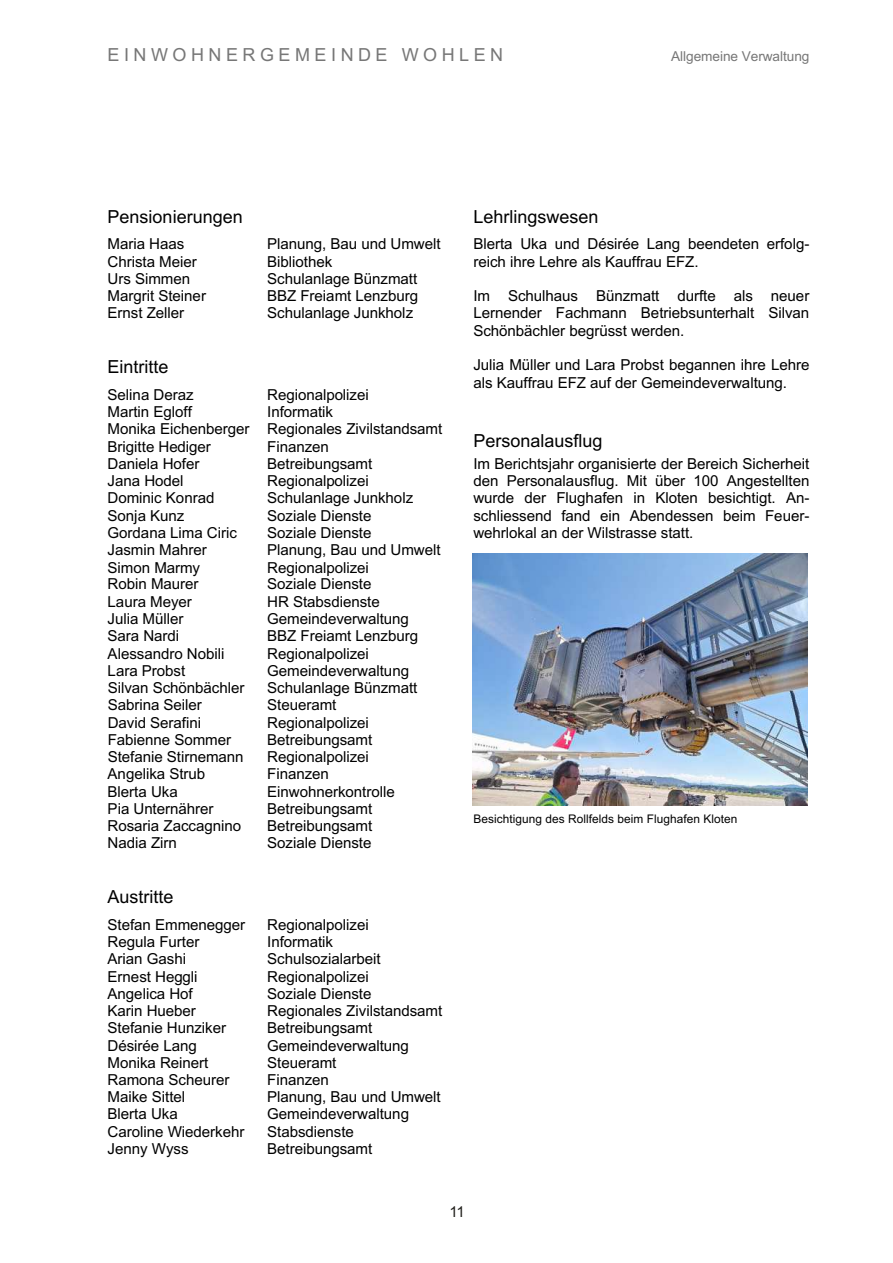
<style>
.page{position:relative;width:893px;height:1263px;background:#fff}
.page>*{position:absolute;margin:0;border:0;box-sizing:border-box;transform-origin:0 0}
.t1{font:18px "Arial";color:#000}
.t2{font:18px "Arial";letter-spacing:.25em;color:#777}
.t3{font:15.15px/17.2px "Arial";letter-spacing:-.005em;color:#000}
.t4{font:15px "Arial";color:#21201c}
.t5{font:13.65px "Arial";letter-spacing:-.005em;color:#777}
.t6{font:11.85px "Arial";letter-spacing:.005em;color:#000}
</style>
<div class="page">
<img style="left:472px;top:553px;width:336px;height:252px">
<p class="t2" style="left:108px;top:42px;width:397px">EINWOHNERGEMEINDE WOHLEN</p>
<p class="t5" style="left:671px;top:47px;width:140px">Allgemeine Verwaltung</p>
<p class="t1" style="left:108px;top:204px;width:137px">Pensionierungen</p>
<p class="t3" style="left:108px;top:235px;width:78px">Maria Haas</p>
<p class="t3" style="left:267px;top:235px;width:175px">Planung, Bau und Umwelt</p>
<p class="t3" style="left:108px;top:252px;width:91px">Christa Meier</p>
<p class="t3" style="left:267px;top:252px;width:67px">Bibliothek</p>
<p class="t3" style="left:108px;top:270px;width:84px">Urs Simmen</p>
<p class="t3" style="left:267px;top:270px;width:152px">Schulanlage Bünzmatt</p>
<p class="t3" style="left:108px;top:287px;width:100px">Margrit Steiner</p>
<p class="t3" style="left:267px;top:287px;width:152px">BBZ Freiamt Lenzburg</p>
<p class="t3" style="left:108px;top:304px;width:78px">Ernst Zeller</p>
<p class="t3" style="left:267px;top:304px;width:148px">Schulanlage Junkholz</p>
<p class="t1" style="left:108px;top:354px;width:63px">Eintritte</p>
<p class="t3" style="left:108px;top:386px;width:87px">Selina Deraz</p>
<p class="t3" style="left:267px;top:386px;width:103px">Regionalpolizei</p>
<p class="t3" style="left:108px;top:403px;width:86px">Martin Egloff</p>
<p class="t3" style="left:108px;top:403px;width:336px;text-indent:160px">Informatik<br>Monika Eichenberger Regionales Zivilstandsamt<br>Brigitte Hediger</p>
<p class="t3" style="left:267px;top:437px;width:63px">Finanzen</p>
<p class="t3" style="left:108px;top:455px;width:93px">Daniela Hofer</p>
<p class="t3" style="left:267px;top:455px;width:107px">Betreibungsamt</p>
<p class="t3" style="left:108px;top:472px;width:77px">Jana Hodel</p>
<p class="t3" style="left:267px;top:472px;width:103px">Regionalpolizei</p>
<p class="t3" style="left:108px;top:489px;width:108px">Dominic Konrad</p>
<p class="t3" style="left:267px;top:489px;width:148px">Schulanlage Junkholz</p>
<p class="t3" style="left:108px;top:507px;width:78px">Sonja Kunz</p>
<p class="t3" style="left:267px;top:507px;width:106px">Soziale Dienste</p>
<p class="t3" style="left:108px;top:524px;width:131px">Gordana Lima Ciric</p>
<p class="t3" style="left:267px;top:524px;width:106px">Soziale Dienste</p>
<p class="t3" style="left:108px;top:541px;width:101px">Jasmin Mahrer</p>
<p class="t3" style="left:267px;top:541px;width:175px">Planung, Bau und Umwelt</p>
<p class="t3" style="left:108px;top:558px;width:94px">Simon Marmy</p>
<p class="t3" style="left:267px;top:558px;width:103px">Regionalpolizei</p>
<p class="t3" style="left:108px;top:575px;width:92px">Robin Maurer</p>
<p class="t3" style="left:267px;top:575px;width:106px">Soziale Dienste</p>
<p class="t3" style="left:108px;top:593px;width:86px">Laura Meyer</p>
<p class="t3" style="left:267px;top:593px;width:114px">HR Stabsdienste</p>
<p class="t3" style="left:108px;top:610px;width:77px">Julia Müller</p>
<p class="t3" style="left:267px;top:610px;width:143px">Gemeindeverwaltung</p>
<p class="t3" style="left:108px;top:627px;width:73px">Sara Nardi</p>
<p class="t3" style="left:267px;top:627px;width:152px">BBZ Freiamt Lenzburg</p>
<p class="t3" style="left:108px;top:644px;width:118px">Alessandro Nobili</p>
<p class="t3" style="left:267px;top:644px;width:103px">Regionalpolizei</p>
<p class="t3" style="left:108px;top:662px;width:79px">Lara Probst</p>
<p class="t3" style="left:267px;top:662px;width:143px">Gemeindeverwaltung</p>
<p class="t3" style="left:108px;top:679px;width:138px">Silvan Schönbächler</p>
<p class="t3" style="left:267px;top:679px;width:152px">Schulanlage Bünzmatt</p>
<p class="t3" style="left:108px;top:696px;width:96px">Sabrina Seiler</p>
<p class="t3" style="left:267px;top:696px;width:71px">Steueramt</p>
<p class="t3" style="left:108px;top:714px;width:95px">David Serafini</p>
<p class="t3" style="left:267px;top:714px;width:103px">Regionalpolizei</p>
<p class="t3" style="left:108px;top:731px;width:125px">Fabienne Sommer</p>
<p class="t3" style="left:267px;top:731px;width:107px">Betreibungsamt</p>
<p class="t3" style="left:108px;top:748px;width:138px">Stefanie Stirnemann</p>
<p class="t3" style="left:267px;top:748px;width:103px">Regionalpolizei</p>
<p class="t3" style="left:108px;top:765px;width:99px">Angelika Strub</p>
<p class="t3" style="left:267px;top:765px;width:63px">Finanzen</p>
<p class="t3" style="left:108px;top:782px;width:72px">Blerta Uka</p>
<p class="t3" style="left:267px;top:782px;width:129px">Einwohnerkontrolle</p>
<p class="t3" style="left:108px;top:800px;width:107px">Pia Unternährer</p>
<p class="t3" style="left:267px;top:800px;width:107px">Betreibungsamt</p>
<p class="t3" style="left:108px;top:817px;width:135px">Rosaria Zaccagnino</p>
<p class="t3" style="left:267px;top:817px;width:107px">Betreibungsamt</p>
<p class="t3" style="left:108px;top:834px;width:71px">Nadia Zirn</p>
<p class="t3" style="left:267px;top:834px;width:106px">Soziale Dienste</p>
<p class="t1" style="left:108px;top:884px;width:68px">Austritte</p>
<p class="t3" style="left:108px;top:916px;width:139px">Stefan Emmenegger</p>
<p class="t3" style="left:267px;top:916px;width:103px">Regionalpolizei</p>
<p class="t3" style="left:108px;top:933px;width:93px">Regula Furter</p>
<p class="t3" style="left:267px;top:933px;width:67px">Informatik</p>
<p class="t3" style="left:108px;top:950px;width:80px">Arian Gashi</p>
<p class="t3" style="left:267px;top:950px;width:115px">Schulsozialarbeit</p>
<p class="t3" style="left:108px;top:967px;width:92px">Ernest Heggli</p>
<p class="t3" style="left:267px;top:967px;width:103px">Regionalpolizei</p>
<p class="t3" style="left:108px;top:985px;width:87px">Angelica Hof</p>
<p class="t3" style="left:267px;top:985px;width:106px">Soziale Dienste</p>
<p class="t3" style="left:108px;top:1002px;width:90px">Karin Hueber</p>
<p class="t3" style="left:267px;top:1002px;width:177px">Regionales Zivilstandsamt</p>
<p class="t3" style="left:108px;top:1019px;width:120px">Stefanie Hunziker</p>
<p class="t3" style="left:267px;top:1019px;width:107px">Betreibungsamt</p>
<p class="t3" style="left:108px;top:1037px;width:91px">Désirée Lang</p>
<p class="t3" style="left:267px;top:1037px;width:143px">Gemeindeverwaltung</p>
<p class="t3" style="left:108px;top:1054px;width:102px">Monika Reinert</p>
<p class="t3" style="left:267px;top:1054px;width:71px">Steueramt</p>
<p class="t3" style="left:108px;top:1071px;width:123px">Ramona Scheurer</p>
<p class="t3" style="left:267px;top:1071px;width:63px">Finanzen</p>
<p class="t3" style="left:108px;top:1088px;width:79px">Maike Sittel</p>
<p class="t3" style="left:267px;top:1088px;width:175px">Planung, Bau und Umwelt</p>
<p class="t3" style="left:108px;top:1105px;width:72px">Blerta Uka</p>
<p class="t3" style="left:267px;top:1105px;width:143px">Gemeindeverwaltung</p>
<p class="t3" style="left:108px;top:1123px;width:138px">Caroline Wiederkehr</p>
<p class="t3" style="left:267px;top:1123px;width:88px">Stabsdienste</p>
<p class="t3" style="left:108px;top:1140px;width:82px">Jenny Wyss</p>
<p class="t3" style="left:267px;top:1140px;width:107px">Betreibungsamt</p>
<p class="t1" style="left:473px;top:204px;width:127px">Lehrlingswesen</p>
<p class="t3" style="left:473px;top:235px;width:337px">Blerta Uka und Désirée Lang beendeten erfolg&shy;reich ihre Lehre als Kauffrau EFZ.</p>
<p class="t3" style="left:473px;top:287px;width:337px;text-align:justify">Im Schulhaus Bünzmatt durfte als neuer Lernender Fachmann Betriebsunterhalt Silvan Schönbächler begrüsst werden.</p>
<p class="t3" style="left:473px;top:356px;width:337px">Julia Müller und Lara Probst begannen ihre Lehre als Kauffrau EFZ auf der Gemeindeverwaltung.</p>
<p class="t1" style="left:473px;top:428px;width:131px">Personalausflug</p>
<p class="t3" style="left:473px;top:455px;width:338px;text-align:justify">Im Berichtsjahr organisierte der Bereich Sicherheit den Personalausflug. Mit über 100 Angestellten wurde der Flughafen in Kloten besichtigt. An&shy;schliessend fand ein Abendessen beim Feuer&shy;wehrlokal an der Wilstrasse statt.</p>
<p class="t6" style="left:473px;top:810px;width:266px">Besichtigung des Rollfelds beim Flughafen Kloten</p>
<p class="t4" style="left:449px;top:1202px;width:17px">11</p>
<p class="t3" style="left:450px;top:1205px;width:18px">11</p>
</div>
